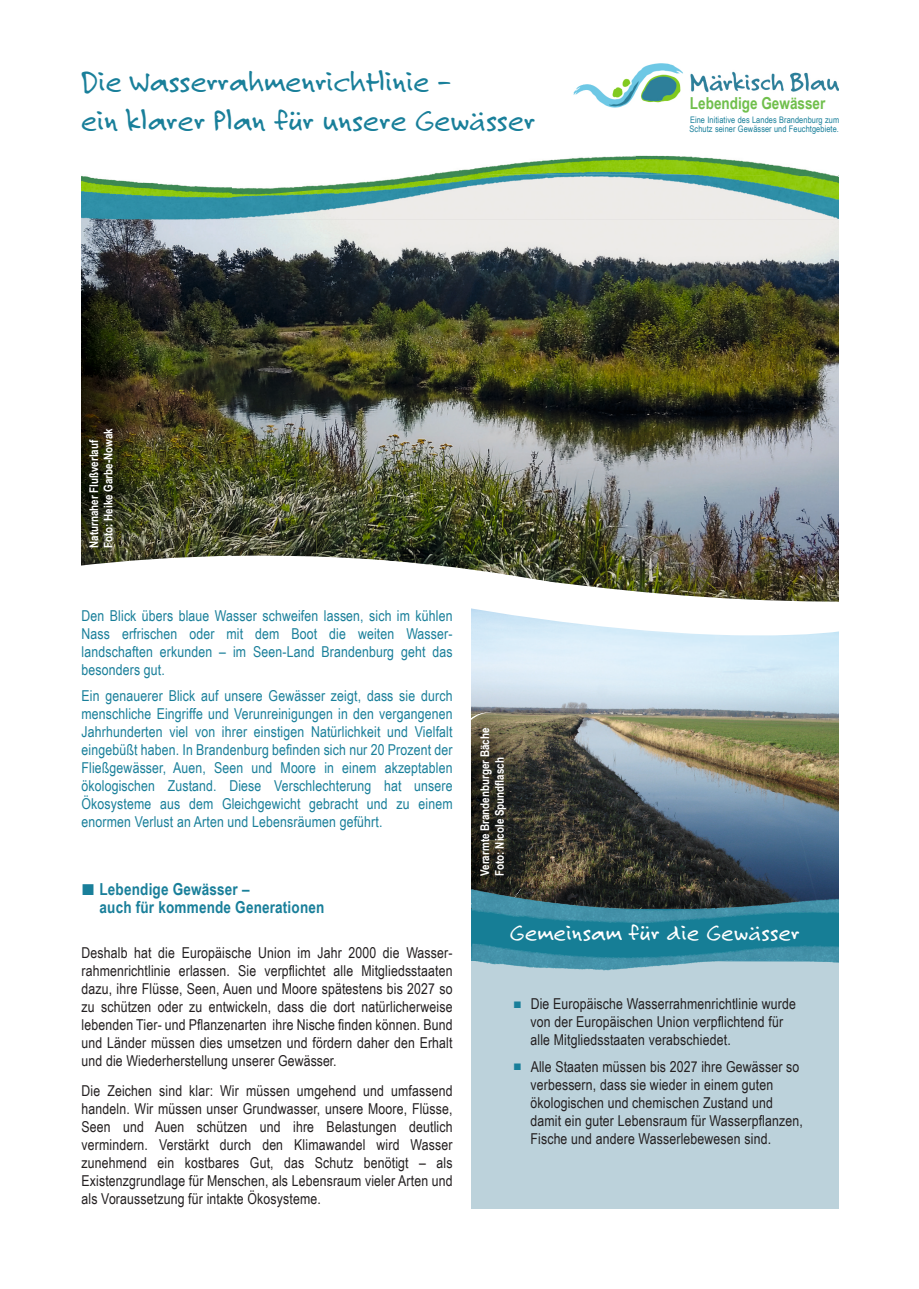
<style>
.page{position:relative;width:919px;height:1289px;background:#fff}
.page>*{position:absolute;margin:0;border:0;box-sizing:border-box;transform-origin:0 0}
.t1{font:31.5px/39px "Felt Tip Roman";color:#197f9a}
.t2{font:24px "Felt Tip Roman";letter-spacing:.01em;color:#fff}
.t3{font:700 16.5px/18px "Arial Narrow";letter-spacing:.01em;color:#197f9a}
.t4{font:700 16.5px "Arial Narrow";color:#70bf4c}
.t5{font:15px/18px "Arial Narrow";letter-spacing:.01em;color:#231f20;text-align:justify}
.t6{font:15px/18px "Arial Narrow";letter-spacing:.01em;color:#197f9a;text-align:justify}
.t7{font:700 12px/14.4px "Arial Narrow";color:#fff}
.t8{font:9px/9px "Arial Narrow";letter-spacing:.01em;color:#187f9a}
.s1{font-size:8.85px}
.s2{font-size:8.7px}
.s3{color:#197f9a}
</style>
<div class="page">
<img style="left:81px;top:219px;width:758px;height:326px">
<img style="left:81px;top:273px;width:77px;height:272px">
<img style="left:342px;top:542px;width:497px;height:60px">
<img style="left:81px;top:545px;width:724px;height:57px">
<div style="left:333px;top:210px;width:506px;height:9px;background:#edebe8"></div>
<img style="left:81px;top:210px;width:252px;height:9px">
<img style="left:573px;top:63px;width:266px;height:45px">
<div style="left:470px;top:935px;width:369px;height:273px;background:#bcd2db"></div>
<img style="left:471px;top:639px;width:368px;height:249px">
<svg style="left:471px;top:608px;width:368px;height:31px"></svg>
<img style="left:471px;top:712px;width:68px;height:176px">
<img style="left:521px;top:888px;width:318px;height:1px">
<img style="left:471px;top:888px;width:50px;height:20px">
<div style="left:460px;top:607px;width:11px;height:611px;background:#fff"></div>
<div style="left:471px;top:910px;width:374px;height:48px;background:#167e96"></div>
<img style="left:472px;top:943px;width:367px;height:27px">
<img style="left:472px;top:889px;width:367px;height:34px">
<div style="left:839px;top:28px;width:68px;height:1249px;background:#fff"></div>
<svg style="left:81px;top:155px;width:758px;height:55px"></svg>
<h1 class="t1" style="left:81px;top:61px;width:456px">Die Wasserrahmenrichtlinie –<br>ein klarer Plan für unsere Gewässer</h1>
<p class="t7" style="left:88px;top:548px;width:121px;rotate:-90deg">Naturnaher Flußverlauf<br>Foto: Heike Garbe-Nowak</p>
<p class="t6" style="left:82px;top:608px;width:372px">Den Blick übers blaue Wasser schweifen lassen, sich im kühlen Nass erfrischen oder mit dem Boot die weiten Wasser&shy;landschaften erkunden – im Seen-Land Brandenburg geht das besonders gut.</p>
<p class="t6" style="left:82px;top:688px;width:372px">Ein genauerer Blick auf unsere Gewässer zeigt, dass sie durch menschliche Eingriffe und Verunreinigungen in den vergangenen Jahrhunderten viel von ihrer einstigen Natürlichkeit und Vielfalt eingebüßt haben. In Brandenburg befinden sich nur 20 Prozent der Fließgewässer, Auen, Seen und Moore in einem akzeptablen ökologischen Zustand. Diese Verschlechterung hat unsere Ökosysteme aus dem Gleichgewicht gebracht und zu einem enormen Verlust an Arten und Lebensräumen geführt.</p>
<p class="t7" style="left:479px;top:875px;width:150px;rotate:-90deg">Verarmte Brandenburger Bäche<br>Foto: Nicole Spundflasch</p>
<p class="t4" style="left:690px;top:97px;width:137px">Lebendige Gewässer</p>
<p class="t8" style="left:689px;top:116px;width:151px">Eine Initiative des Landes Brandenburg zum<br>Schutz seiner Gewässer und Feuchtgebiet<span class="s1">e</span><span class="s2">.</span></p>
<p class="t3" style="left:100px;top:881px;width:226px;text-indent:-18px">⬛ Lebendige Gewässer –<br>auch für kommende Generationen</p>
<p class="t5" style="left:82px;top:944px;width:372px">Deshalb hat die Europäische Union im Jahr 2000 die Wasser&shy;rahmenrichtlinie erlassen. Sie verpflichtet alle Mitgliedsstaaten dazu, ihre Flüsse, Seen, Auen und Moore spätestens bis 2027 so zu schützen oder zu entwickeln, dass die dort natürlicherweise lebenden Tier- und Pflanzenarten ihre Nische finden können. Bund und Länder müssen dies umsetzen und fördern daher den Erhalt und die Wiederherstellung unserer Gewässer.</p>
<p class="t5" style="left:82px;top:1082px;width:372px">Die Zeichen sind klar: Wir müssen umgehend und umfassend handeln. Wir müssen unser Grundwasser, unsere Moore, Flüsse, Seen und Auen schützen und ihre Belastungen deutlich vermindern. Verstärkt durch den Klimawandel wird Wasser zunehmend ein kostbares Gut, das Schutz benötigt – als Existenzgrundlage für Menschen, als Lebensraum vieler Arten und als Voraussetzung für intakte Ökosysteme.</p>
<h2 class="t2" style="left:510px;top:917px;width:291px">Gemeinsam für die Gewässer</h2>
<p class="t5" style="left:530px;top:996px;width:267px;text-align:left;text-indent:-17px"><span class="s3">⬛</span> Die Europäische Wasserrahmenrichtlinie wurde von der Europäischen Union verpflichtend für alle Mitgliedsstaaten verabschiedet.</p>
<p class="t5" style="left:530px;top:1058px;width:274px;text-align:left;text-indent:-17px"><span class="s3">⬛</span> Alle Staaten müssen bis 2027 ihre Gewässer so verbessern, dass sie wieder in einem guten ökologischen und chemischen Zustand und damit ein guter Lebensraum für Wasserpflanzen, Fische und andere Wasserlebewesen sind.</p>
</div>
